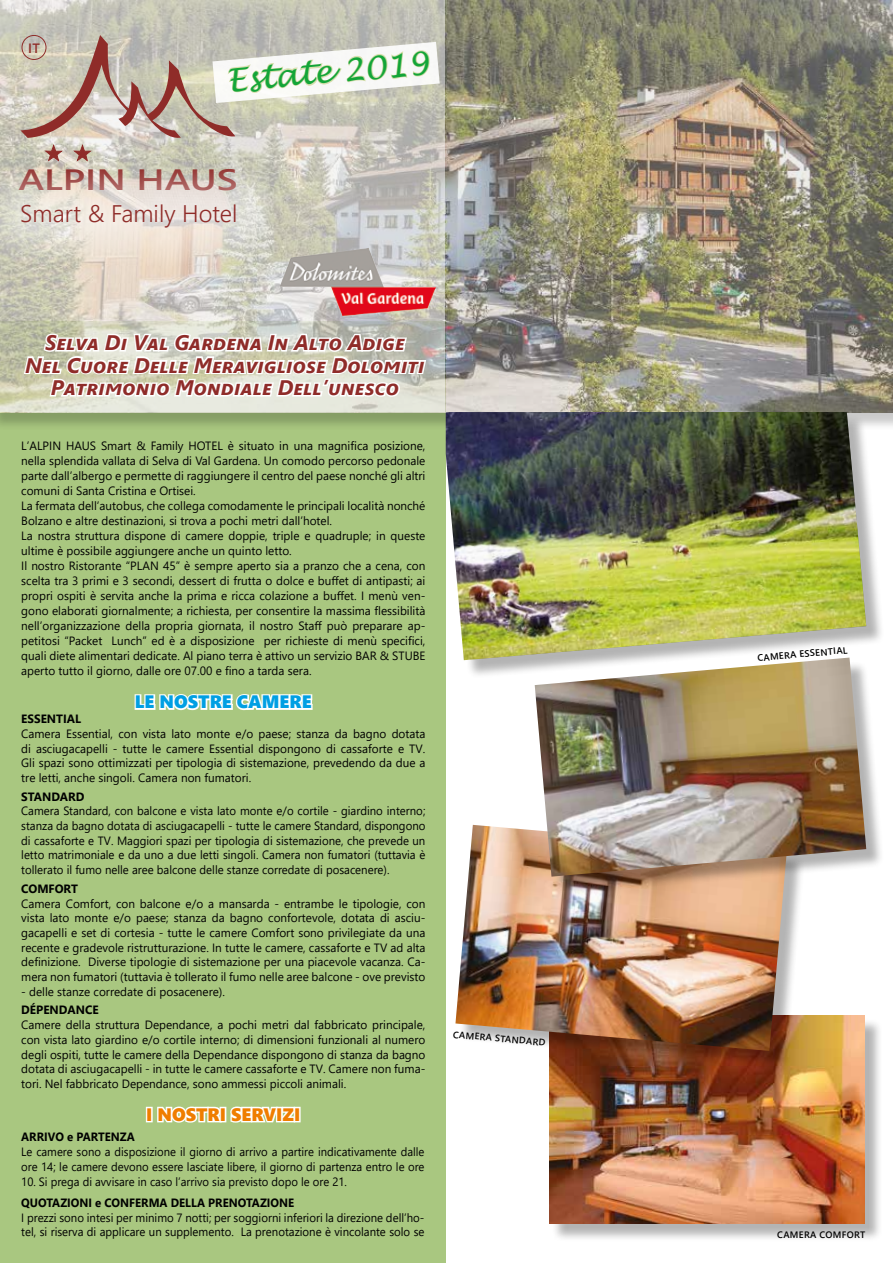
<style>
.page{position:relative;width:893px;height:1263px;background:#fff}
.page>*{position:absolute;margin:0;border:0;box-sizing:border-box;transform-origin:0 0}
.t1{font:italic 31.95px "Lucida Handwriting";color:#13a538}
.t2{font:600 29.25px "Segoe UI";color:#8f2c29;scale:1.31 1}
.t3{font:300 24px "Segoe UI";color:#8f2c29}
.t4{font:italic 700 21px/22.5px "Segoe UI";color:#8f2c29;text-align:center}
.t5{font:18px "Segoe UI Black";color:#009fe3}
.t6{font:18px "Segoe UI Black";color:#ef7d00}
.t7{font:600 13.5px "Segoe UI";color:#8f2c29}
.t8{font:12px/15px "Segoe UI";color:#000;text-align:justify}
.t9{font:12px/14.7px "Segoe UI";color:#000;text-align:justify;scale:.95 1}
.t10{font:12px/14.9px "Segoe UI";color:#000;scale:.94 1}
.t11{font:700 12px "Segoe UI";color:#000;scale:.95 1}
.t12{font:700 12px "Segoe UI";color:#000}
.t13{font:600 9.3px "Segoe UI";letter-spacing:.035em;color:#000}
</style>
<div class="page">
<div style="left:0;top:322px;width:446px;height:941px;background:#a9c780"></div>
<img style="left:0;top:0;width:893px;height:412px">
<svg style="left:0;top:0;width:445px;height:411px;background:#cbc9bd"></svg>
<div style="left:551px;top:1018px;width:333px;height:224px;background:#000;opacity:.3"></div>
<img style="left:549px;top:1016px;width:316px;height:208px">
<svg style="left:134px;top:694px;width:179px;height:17px;background:#eaf1e1"></svg>
<div style="left:458px;top:828px;width:347px;height:241px;background:#000;opacity:.3"></div>
<img style="left:455px;top:825px;width:332px;height:226px">
<div style="left:537px;top:660px;width:347px;height:235px;background:#000;opacity:.3"></div>
<img style="left:535px;top:678px;width:331px;height:199px">
<div style="left:146px;top:1107px;width:7px;height:15px;border:3px solid #fff"></div>
<svg style="left:157px;top:1106px;width:141px;height:17px;background:#ebf2e2"></svg>
<div style="left:294px;top:1107px;width:7px;height:15px;border:3px solid #fff"></div>
<svg style="left:0;top:162px;width:278px;height:108px;background:#ded8cd"></svg>
<svg style="left:22px;top:301px;width:406px;height:118px;background:#dbddd0"></svg>
<img style="left:279px;top:248px;width:157px;height:68px">
<svg style="left:20px;top:19px;width:420px;height:143px;background:#cdc6ba"></svg>
<div style="left:22px;top:35px;width:24px;height:25px;border:1px solid #8f2c29;border-radius:50%"></div>
<div style="left:448px;top:414px;width:436px;height:264px;background:#000;opacity:.3"></div>
<img style="left:446px;top:412px;width:420px;height:248px">
<p class="t7" style="left:28px;top:35px;width:13px">IT</p>
<h1 class="t1" style="left:225px;top:61px;width:204px;rotate:-5deg">Estate 2019</h1>
<h2 class="t2" style="left:18px;top:152px;width:169px">ALPIN HAUS</h2>
<h3 class="t3" style="left:20px;top:191px;width:219px">Smart &amp; Family Hotel</h3>
<h3 class="t4" style="left:25px;top:328px;width:401px">Selva Di Val Gardena In Alto Adige<br>Nel Cuore Delle Meravigliose Dolomiti<br>Patrimonio Mondiale Dell’unesco</h3>
<p class="t8" style="left:21px;top:437px;width:406px;text-align:left">L’ALPIN HAUS Smart &amp; Family HOTEL è situato in una magnifica posizione, nella splendida vallata di Selva di Val Gardena. Un comodo percorso pedonale parte dall’albergo e permette di raggiungere il centro del paese nonché gli altri comuni di Santa Cristina e Ortisei.<br>La fermata dell’autobus, che collega comodamente le principali località nonché Bolzano e altre destinazioni, si trova a pochi metri dall’hotel.<br>La nostra struttura dispone di camere doppie, triple e quadruple; in queste ultime è possibile aggiungere anche un quinto letto.<br>Il nostro Ristorante “PLAN 45” è sempre aperto sia a pranzo che a cena, con scelta tra 3 primi e 3 secondi, dessert di frutta o dolce e buffet di antipasti; ai propri ospiti è servita anche la prima e ricca colazione a buffet. I menù ven&shy;gono elaborati giornalmente; a richiesta, per consentire la massima flessibilità nell’organizzazione della propria giornata, il nostro Staff può preparare ap&shy;petitosi “Packet Lunch” ed è a disposizione per richieste di menù specifici, quali diete alimentari dedicate. Al piano terra è attivo un servizio BAR &amp; STUBE aperto tutto il giorno, dalle ore 07.00 e fino a tarda sera.</p>
<p class="t12" style="left:21px;top:707px;width:61px">ESSENTIAL</p>
<p class="t8" style="left:21px;top:725px;width:406px">Camera Essential, con vista lato monte e/o paese; stanza da bagno dotata di asciugacapelli - tutte le camere Essential dispongono di cassaforte e TV.<br>Gli spazi sono ottimizzati per tipologia di sistemazione, prevedendo da due a tre letti, anche singoli. Camera non fumatori.</p>
<p class="t12" style="left:21px;top:785px;width:65px">STANDARD</p>
<p class="t9" style="left:21px;top:803px;width:427px">Camera Standard, con balcone e vista lato monte e/o cortile - giardino interno; stanza da bagno dotata di asciugacapelli - tutte le camere Standard, dispongono di cassaforte e TV. Maggiori spazi per tipologia di sistemazione, che prevede un letto matrimoniale e da uno a due letti singoli. Camera non fumatori (tuttavia è tollerato il fumo nelle aree balcone delle stanze corredate di posacenere).</p>
<p class="t12" style="left:21px;top:877px;width:58px">COMFORT</p>
<p class="t8" style="left:21px;top:895px;width:406px">Camera Comfort, con balcone e/o a mansarda - entrambe le tipologie, con vista lato monte e/o paese; stanza da bagno confortevole, dotata di asciu&shy;gacapelli e set di cortesia - tutte le camere Comfort sono privilegiate da una recente e gradevole ristrutturazione. In tutte le camere, cassaforte e TV ad alta definizione. Diverse tipologie di sistemazione per una piacevole vacanza. Ca&shy;mera non fumatori (tuttavia è tollerato il fumo nelle aree balcone - ove previsto</p>
<p class="t8" style="left:21px;top:983px;width:205px">- delle stanze corredate di posacenere).</p>
<p class="t12" style="left:21px;top:999px;width:79px">DÉPENDANCE</p>
<p class="t8" style="left:21px;top:1016px;width:406px">Camere della struttura Dependance, a pochi metri dal fabbricato principale, con vista lato giardino e/o cortile interno; di dimensioni funzionali al numero degli ospiti, tutte le camere della Dependance dispongono di stanza da bagno dotata di asciugacapelli - in tutte le camere cassaforte e TV. Camere non fuma&shy;tori. Nel fabbricato Dependance, sono ammessi piccoli animali.</p>
<p class="t13" style="left:454px;top:1025px;width:94px;rotate:5deg">CAMERA STANDARD</p>
<h3 class="t5" style="left:135px;top:689px;width:178px">LE NOSTRE CAMERE</h3>
<h3 class="t6" style="left:146px;top:1101px;width:156px">I NOSTRI SERVIZI</h3>
<p class="t11" style="left:21px;top:1125px;width:121px">ARRIVO e PARTENZA</p>
<p class="t10" style="left:21px;top:1143px;width:430px">Le camere sono a disposizione il giorno di arrivo a partire indicativamente dalle ore 14; le camere devono essere lasciate libere, il giorno di partenza entro le ore</p>
<p class="t10" style="left:21px;top:1173px;width:348px">10. Si prega di avvisare in caso l’arrivo sia previsto dopo le ore 21.</p>
<p class="t11" style="left:21px;top:1191px;width:289px">QUOTAZIONI e CONFERMA DELLA PRENOTAZIONE</p>
<p class="t9" style="left:21px;top:1209px;width:426px">I prezzi sono intesi per minimo 7 notti; per soggiorni inferiori la direzione dell’ho&shy;tel, si riserva di applicare un supplemento. La prenotazione è vincolante solo se</p>
<p class="t13" style="left:757px;top:649px;width:92px;rotate:-5deg">CAMERA ESSENTIAL</p>
<p class="t13" style="left:777px;top:1225px;width:89px">CAMERA COMFORT</p>
</div>
